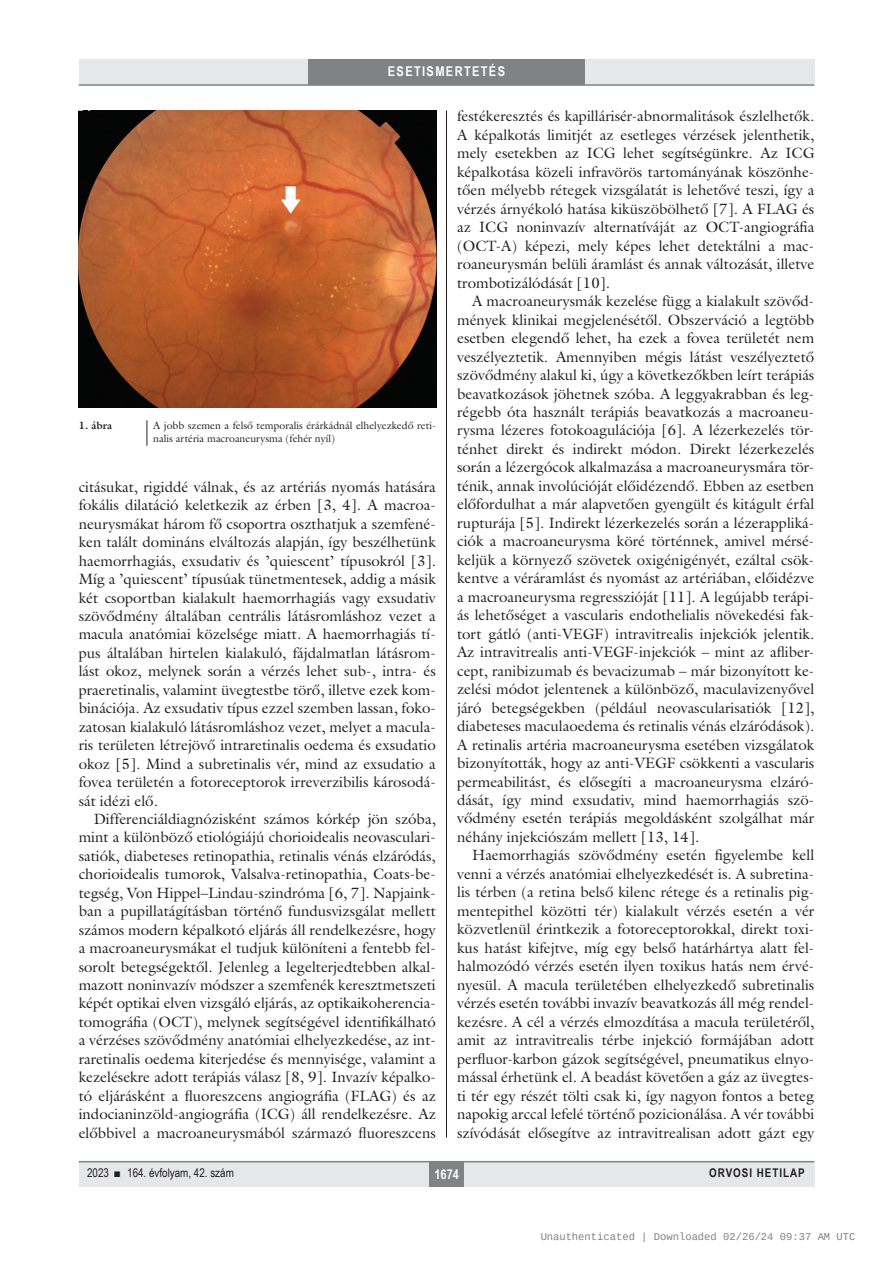
<style>
.page{position:relative;width:893px;height:1263px;background:#fff}
.page>*{position:absolute;margin:0;border:0;box-sizing:border-box;transform-origin:0 0}
.Body_Text{font:15px/18.5px "Galliard Reg";color:#231f20;text-align:justify}
.Body_tompa{font:15px/18.5px "Galliard Reg";color:#231f20}
.rovatcim_jo{font:700 13.5px "Arial Narrow";letter-spacing:.1em;color:#fff}
.oldalszam{font:700 13.5px "Arial Narrow";color:#fff}
.pagina{font:12px "Arial Narrow";color:#231f20}
.pagina-2{font:700 12px "Arial Narrow";letter-spacing:.08em;color:#231f20}
.kepalairas2{font:10.5px/13.5px "Galliard Reg";color:#231f20}
.t1{font:10.5px "Liberation Mono";color:rgb(0 0 0/.5)}
.kepalairas1{font:700 10.5px "Galliard Reg";color:#231f20}
</style>
<div class="page">
<div style="left:79px;top:1161px;width:735px;height:25px;background:#e6e7e9"></div>
<hr style="left:79px;top:1161px;width:735px;height:1px;background:#808285">
<div style="left:430px;top:1161px;width:34px;height:25px;background:#808285"></div>
<div style="left:79px;top:60px;width:735px;height:25px;background:#e6e7e9"></div>
<div style="left:308px;top:60px;width:277px;height:25px;background:#808285"></div>
<hr style="left:79px;top:84px;width:735px;height:2px;background:#808285">
<hr style="left:446px;top:111px;width:1px;height:1026px;background:#231f20">
<img style="left:79px;top:111px;width:357px;height:296px">
<svg style="left:147px;top:420px;width:1px;height:26px"></svg>
<p class="rovatcim_jo" style="left:388px;top:61px;width:119px">ESETISMERTETÉS</p>
<p class="kepalairas1" style="left:79px;top:418px;width:35px">1. ábra</p>
<p class="kepalairas2" style="left:153px;top:418px;width:284px">A jobb szemen a felső temporalis érárkádnál elhelyezkedő reti&shy;nalis artéria macroaneurysma (fehér nyíl)</p>
<p class="Body_tompa" style="left:79px;top:477px;width:359px">citásukat, rigiddé válnak, és az artériás nyomás hatására fokális dilatáció keletkezik az érben [3, 4]. A macroa&shy;neurysmákat három fő csoportra oszthatjuk a szemfené&shy;ken talált domináns elváltozás alapján, így beszélhetünk haemorrhagiás, exsudativ és ’quiescent’ típusokról [3].<br>Míg a ’quiescent’ típusúak tünetmentesek, addig a másik két csoportban kialakult haemorrhagiás vagy exsudativ szövődmény általában centrális látásromláshoz vezet a macula anatómiai közelsége miatt. A haemorrhagiás tí&shy;pus általában hirtelen kialakuló, fájdalmatlan látásrom&shy;lást okoz, melynek során a vérzés lehet sub-, intra- és praeretinalis, valamint üvegtestbe törő, illetve ezek kom&shy;binációja. Az exsudativ típus ezzel szemben lassan, foko&shy;zatosan kialakuló látásromláshoz vezet, melyet a macula&shy;ris területen létrejövő intraretinalis oedema és exsudatio okoz [5]. Mind a subretinalis vér, mind az exsudatio a fovea területén a fotoreceptorok irreverzibilis károsodá&shy;sát idézi elő.</p>
<p class="Body_Text" style="left:79px;top:809px;width:359px;text-indent:15px">Differenciáldiagnózisként számos kórkép jön szóba, mint a különböző etiológiájú chorioidealis neovasculari&shy;satiók, diabeteses retinopathia, retinalis vénás elzáródás, chorioidealis tumorok, Valsalva-retinopathia, Coats-be&shy;tegség, Von Hippel–Lindau-szindróma [6, 7]. Napjaink&shy;ban a pupillatágításban történő fundusvizsgálat mellett számos modern képalkotó eljárás áll rendelkezésre, hogy a macroaneurysmákat el tudjuk különíteni a fentebb fel&shy;sorolt betegségektől. Jelenleg a legelterjedtebben alkal&shy;mazott noninvazív módszer a szemfenék keresztmetszeti képét optikai elven vizsgáló eljárás, az optikaikoherencia&shy;tomográfia (OCT), melynek segítségével identifikálható a vérzéses szövődmény anatómiai elhelyezkedése, az int&shy;raretinalis oedema kiterjedése és mennyisége, valamint a kezelésekre adott terápiás válasz [8, 9]. Invazív képalko&shy;tó eljárásként a fluoreszcens angiográfia (FLAG) és az indocianinzöld-angiográfia (ICG) áll rendelkezésre. Az előbbivel a macroaneurysmából származó fluoreszcens</p>
<p class="Body_Text" style="left:457px;top:107px;width:359px">festékeresztés és kapillárisér-abnormalitások észlelhetők.<br>A képalkotás limitjét az esetleges vérzések jelenthetik, mely esetekben az ICG lehet segítségünkre. Az ICG képalkotása közeli infravörös tartományának köszönhe&shy;tően mélyebb rétegek vizsgálatát is lehetővé teszi, így a vérzés árnyékoló hatása kiküszöbölhető [7]. A FLAG és az ICG noninvazív alternatíváját az OCT-angiográfia (OCT-A) képezi, mely képes lehet detektálni a mac&shy;roaneurysmán belüli áramlást és annak változását, illetve trombotizálódását [10].</p>
<p class="Body_Text" style="left:457px;top:292px;width:359px;text-align:left;text-indent:15px">A macroaneurysmák kezelése függ a kialakult szövőd&shy;mények klinikai megjelenésétől. Obszerváció a legtöbb esetben elegendő lehet, ha ezek a fovea területét nem veszélyeztetik. Amennyiben mégis látást veszélyeztető szövődmény alakul ki, úgy a következőkben leírt terápiás beavatkozások jöhetnek szóba. A leggyakrabban és leg&shy;régebb óta használt terápiás beavatkozás a macroaneu&shy;rysma lézeres fotokoagulációja [6]. A lézerkezelés tör&shy;ténhet direkt és indirekt módon. Direkt lézerkezelés során a lézergócok alkalmazása a macroaneurysmára tör&shy;ténik, annak involúcióját előidézendő. Ebben az esetben előfordulhat a már alapvetően gyengült és kitágult érfal rupturája [5]. Indirekt lézerkezelés során a lézerappliká&shy;ciók a macroaneurysma köré történnek, amivel mérsé&shy;keljük a környező szövetek oxigénigényét, ezáltal csök&shy;kentve a véráramlást és nyomást az artériában, előidézve a macroaneurysma regresszióját [11]. A legújabb terápi&shy;ás lehetőséget a vascularis endothelialis növekedési fak&shy;tort gátló (anti-VEGF) intravitrealis injekciók jelentik.<br>Az intravitrealis anti-VEGF-injekciók – mint az afliber&shy;cept, ranibizumab és bevacizumab – már bizonyított ke&shy;zelési módot jelentenek a különböző, maculavizenyővel járó betegségekben (például neovascularisatiók [12], diabeteses maculaoedema és retinalis vénás elzáródások).<br>A retinalis artéria macroaneurysma esetében vizsgálatok bizonyították, hogy az anti-VEGF csökkenti a vascularis permeabilitást, és elősegíti a macroaneurysma elzáró&shy;dását, így mind exsudativ, mind haemorrhagiás szö&shy;vődmény esetén terápiás megoldásként szolgálhat már néhány injekciószám mellett [13, 14].</p>
<p class="Body_Text" style="left:457px;top:846px;width:359px;text-align:left;text-indent:15px">Haemorrhagiás szövődmény esetén figyelembe kell venni a vérzés anatómiai elhelyezkedését is. A subretina&shy;lis térben (a retina belső kilenc rétege és a retinalis pig&shy;mentepithel közötti tér) kialakult vérzés esetén a vér közvetlenül érintkezik a fotoreceptorokkal, direkt toxi&shy;kus hatást kifejtve, míg egy belső határhártya alatt fel&shy;halmozódó vérzés esetén ilyen toxikus hatás nem érvé&shy;nyesül. A macula területében elhelyezkedő subretinalis vérzés esetén további invazív beavatkozás áll még rendel&shy;kezésre. A cél a vérzés elmozdítása a macula területéről, amit az intravitrealis térbe injekció formájában adott perfluor-karbon gázok segítségével, pneumatikus elnyo&shy;mással érhetünk el. A beadást követően a gáz az üvegtes&shy;ti tér egy részét tölti csak ki, így nagyon fontos a beteg napokig arccal lefelé történő pozicionálása. A vér további szívódását elősegítve az intravitrealisan adott gázt egy</p>
<p class="pagina" style="left:87px;top:1164px;width:148px">2023 ■ 164. évfolyam, 42. szám</p>
<p class="oldalszam" style="left:434px;top:1163px;width:26px">1674</p>
<p class="pagina-2" style="left:709px;top:1164px;width:97px">ORVOSI HETILAP</p>
<p class="t1" style="left:540px;top:1232px;width:316px">Unauthenticated | Downloaded 02/26/24 09:37 AM UTC</p>
</div>
